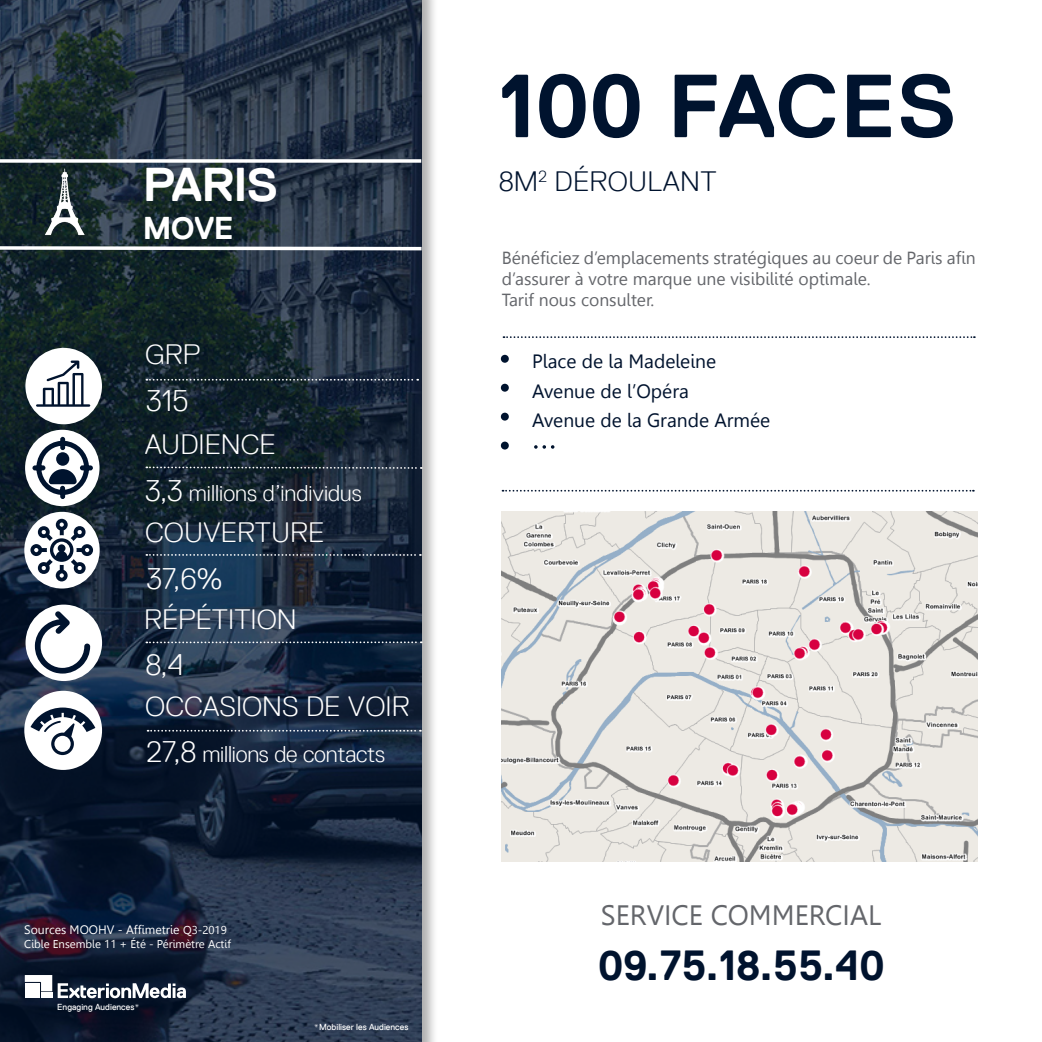
<style>
.page{position:relative;width:1042px;height:1042px;background:#fff}
.page>*{position:absolute;margin:0;border:0;box-sizing:border-box;transform-origin:0 0}
.t1{font:700 89.25px "Replica";letter-spacing:.005em;color:#00132e}
.t2{font:700 47.25px "Replica";letter-spacing:-.02em;color:#fff}
.t3{font:700 42px "Replica";color:#00132e}
.t4{font:700 31.5px "Replica";color:#fff}
.t5{font:300 29.75px "Replica";color:#fff}
.t6{font:300 28px "Replica";color:#fff}
.texte_courant{font:28px "Leelawadee";color:#64666b}
.t7{font:300 28px "Replica";letter-spacing:.01em;color:#00132e}
.t8{font:300 22.75px "Replica";letter-spacing:-.005em;color:#fff}
.t9{font:19.25px "Leelawadee";color:#00132e}
.texte_courant-2{font:17.5px/21px "Leelawadee";color:#64666b}
.t10{font:12.25px "Leelawadee";color:#fff}
.t11{font:11.38px "Leelawadee";color:#fff}
.t12{font:8.75px "Replica";color:#fff}
.s1{font-size:29.75px}
.s2{font-size:11.38px}
</style>
<div class="page">
<img style="left:501px;top:512px;width:476px;height:349px">
<div style="left:0;top:0;width:438px;height:1042px;background:#000;opacity:.46"></div>
<svg style="left:0;top:0;width:422px;height:1042px"></svg>
<svg style="left:503px;top:336px;width:472px;height:2px"></svg>
<svg style="left:148px;top:730px;width:273px;height:1px"></svg>
<svg style="left:146px;top:466px;width:276px;height:4px"></svg>
<svg style="left:146px;top:554px;width:275px;height:2px"></svg>
<svg style="left:146px;top:641px;width:276px;height:2px"></svg>
<svg style="left:502px;top:490px;width:472px;height:1px"></svg>
<svg style="left:146px;top:379px;width:272px;height:2px"></svg>
<svg style="left:0;top:159px;width:421px;height:4px"></svg>
<svg style="left:0;top:244px;width:425px;height:8px"></svg>
<div style="left:502px;top:442px;width:6px;height:7px;background:#00132e;border-radius:50%"></div>
<div style="left:501px;top:441px;width:8px;height:8px;border:2px solid #00132e;border-radius:50%"></div>
<svg style="left:534px;top:445px;width:20px;height:4px"></svg>
<div style="left:501px;top:355px;width:8px;height:8px;border:2px solid #00132e;border-radius:50%"></div>
<div style="left:501px;top:384px;width:8px;height:8px;border:2px solid #00132e;border-radius:50%"></div>
<div style="left:502px;top:413px;width:6px;height:7px;background:#00132e;border-radius:50%"></div>
<div style="left:501px;top:413px;width:8px;height:8px;border:2px solid #00132e;border-radius:50%"></div>
<div style="left:24px;top:691px;width:78px;height:79px;background:#fff;border-radius:50%"></div>
<svg style="left:30px;top:707px;width:65px;height:48px"></svg>
<div style="left:26px;top:604px;width:76px;height:77px;background:#fff;border-radius:50%"></div>
<svg style="left:35px;top:611px;width:55px;height:62px"></svg>
<div style="left:24px;top:512px;width:76px;height:76px;background:#fff;border-radius:50%"></div>
<svg style="left:30px;top:519px;width:63px;height:62px"></svg>
<div style="left:25px;top:430px;width:75px;height:76px;background:#fff;border-radius:50%"></div>
<svg style="left:32px;top:434px;width:61px;height:71px"></svg>
<div style="left:25px;top:348px;width:77px;height:76px;background:#fff;border-radius:50%"></div>
<svg style="left:36px;top:360px;width:54px;height:47px"></svg>
<img style="left:20px;top:167px;width:90px;height:70px">
<svg style="left:58px;top:983px;width:128px;height:15px"></svg>
<svg style="left:25px;top:975px;width:27px;height:16px"></svg>
<div style="left:41px;top:992px;width:11px;height:6px;background:#fff"></div>
<div style="left:25px;top:983px;width:15px;height:15px;background:#fff"></div>
<p class="t2" style="left:143px;top:158px;width:137px">PARIS</p>
<p class="t4" style="left:143px;top:210px;width:93px">MOVE</p>
<p class="t6" style="left:145px;top:338px;width:56px">GRP</p>
<p class="t5" style="left:146px;top:384px;width:44px">315</p>
<p class="t6" style="left:145px;top:429px;width:133px">AUDIENCE</p>
<p class="t8" style="left:145px;top:480px;width:218px"><span class="s1">3,3</span> millions d’individus</p>
<p class="t6" style="left:145px;top:516px;width:181px">COUVERTURE</p>
<p class="t5" style="left:146px;top:562px;width:77px">37,6%</p>
<p class="t6" style="left:144px;top:604px;width:154px">RÉPÉTITION</p>
<p class="t5" style="left:145px;top:648px;width:40px">8,4</p>
<p class="t6" style="left:145px;top:691px;width:266px">OCCASIONS DE VOIR</p>
<p class="t8" style="left:147px;top:742px;width:240px"><span class="s1">27,8</span> millions de contacts</p>
<p class="t10" style="left:24px;top:923px;width:204px">Sources MOOHV - Affimetrie <span class="s2">Q3-2019</span></p>
<p class="t11" style="left:24px;top:937px;width:208px">Cible Ensemble 11 + Été - Périmètre Actif</p>
<p class="t12" style="left:57px;top:1002px;width:84px">Engaging Audiences*</p>
<p class="t12" style="left:314px;top:1021px;width:96px">*Mobiliser les Audiences</p>
<p class="t1" style="left:499px;top:57px;width:459px">100 FACES</p>
<p class="t7" style="left:499px;top:166px;width:219px">8M<sup>2</sup> DÉROULANT</p>
<p class="texte_courant-2" style="left:502px;top:247px;width:475px">Bénéficiez d’emplacements stratégiques au coeur de Paris afin d’assurer à votre marque une visibilité optimale.</p>
<p class="texte_courant-2" style="left:502px;top:289px;width:154px">Tarif nous consulter.</p>
<p class="t9" style="left:532px;top:350px;width:186px">Place de la Madeleine</p>
<p class="t9" style="left:532px;top:380px;width:158px">Avenue de l’Opéra</p>
<p class="t9" style="left:532px;top:409px;width:239px">Avenue de la Grande Armée</p>
<p class="texte_courant" style="left:601px;top:898px;width:282px">SERVICE COMMERCIAL</p>
<p class="t3" style="left:598px;top:942px;width:288px">09.75.18.55.40</p>
</div>
